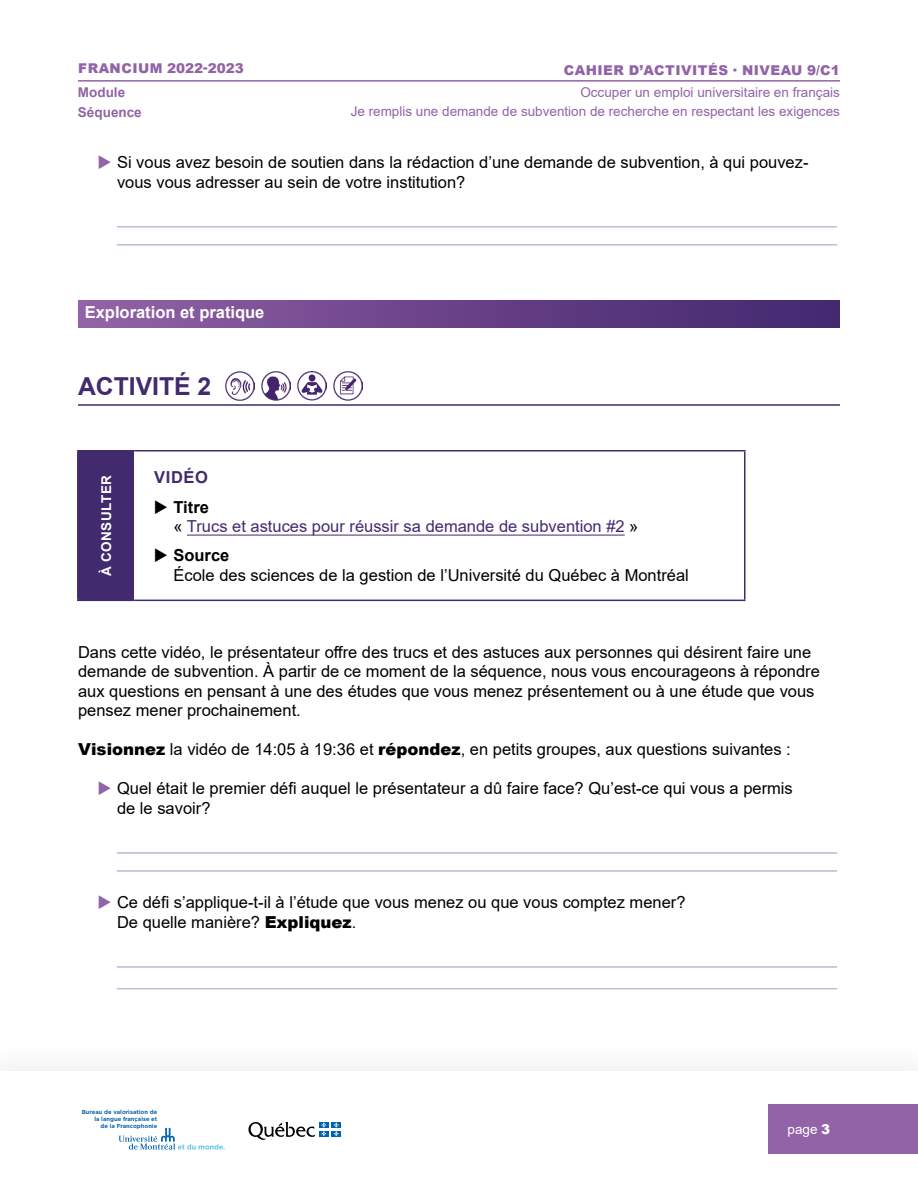
<style>
.page{position:relative;width:918px;height:1188px;background:#fff}
.page>*{position:absolute;margin:0;border:0;box-sizing:border-box;transform-origin:0 0}
.t1{font:700 24.75px "Arial";color:#422a6f}
.t2{font:18px/18px "Minion Pro";color:#c6b1d6}
.t3{font:16.5px/19.5px "Arial";color:#000}
.t4{font:16.5px/19.5px "Arial";color:#422a6f}
.t5{font:700 16.5px "Arial";color:#fff}
.t6{font:700 16.5px "Arial";letter-spacing:.035em;color:#422a6f}
.t7{font:13.5px "Arial";color:#9263a7}
.t8{font:900 13.5px "Arial";letter-spacing:.035em;color:#9263a7}
.t9{font:700 13.5px "Arial";color:#9263a7}
.t10{font:700 13.5px "Arial";letter-spacing:.035em;color:#fff}
.t11{font:13.5px "Arial";color:#fff}
.t12{font:700 5.85px/6.8px "Gotham";color:#0f65af;text-align:right}
.s1{color:#9263a7}
.s2{color:#000}
.s3{font-weight:700;color:#000}
.s4{font-weight:700}
.s5{font-weight:900}
</style>
<div class="page">
<div style="left:768px;top:1105px;width:150px;height:49px;background:#9263a7"></div>
<hr style="left:78px;top:80px;width:195px;height:2px;background:#9263a7">
<hr style="left:273px;top:80px;width:567px;height:2px;background:#9263a7">
<div style="left:319px;top:1122px;width:10px;height:6px;background:#0063af"></div>
<div style="left:331px;top:1122px;width:10px;height:6px;background:#0063af"></div>
<div style="left:319px;top:1131px;width:10px;height:6px;background:#0063af"></div>
<svg style="left:248px;top:1122px;width:78px;height:18px"></svg>
<div style="left:331px;top:1131px;width:10px;height:6px;background:#0063af"></div>
<svg style="left:334px;top:1122px;width:5px;height:14px"></svg>
<svg style="left:119px;top:1128px;width:106px;height:22px"></svg>
<hr style="left:117px;top:226px;width:720px;height:1px;background:#c6b1d6">
<hr style="left:117px;top:244px;width:720px;height:1px;background:#c6b1d6">
<div style="left:78px;top:300px;width:762px;height:27px;background:linear-gradient(to right,#9261a5,#40266d)"></div>
<hr style="left:78px;top:404px;width:762px;height:2px;background:#422a6f">
<img style="left:225px;top:371px;width:29px;height:30px">
<img style="left:261px;top:371px;width:30px;height:30px">
<img style="left:297px;top:371px;width:30px;height:30px">
<img style="left:334px;top:371px;width:29px;height:30px">
<hr style="left:117px;top:853px;width:720px;height:1px;background:#c6b1d6">
<hr style="left:117px;top:871px;width:720px;height:1px;background:#c6b1d6">
<hr style="left:117px;top:967px;width:720px;height:1px;background:#c6b1d6">
<hr style="left:117px;top:988px;width:720px;height:1px;background:#c6b1d6">
<div style="left:78px;top:451px;width:56px;height:149px;background:#422a6f"></div>
<hr style="left:77px;top:450px;width:57px;height:2px;background:#422a6f">
<hr style="left:77px;top:451px;width:2px;height:149px;background:#422a6f">
<hr style="left:134px;top:450px;width:612px;height:2px;background:#422a6f">
<hr style="left:744px;top:451px;width:2px;height:149px;background:#422a6f">
<hr style="left:77px;top:600px;width:57px;height:1px;background:#422a6f">
<hr style="left:134px;top:600px;width:612px;height:1px;background:#422a6f">
<hr style="left:187px;top:535px;width:438px;height:1px;background:#422a6f">
<p class="t8" style="left:78px;top:59px;width:167px">FRANCIUM 2022-2023</p>
<p class="t8" style="left:564px;top:60px;width:278px">CAHIER D’ACTIVITÉS · NIVEAU 9/C1</p>
<p class="t9" style="left:78px;top:82px;width:49px">Module</p>
<p class="t7" style="left:580px;top:83px;width:261px">Occuper un emploi universitaire en français</p>
<p class="t9" style="left:78px;top:103px;width:65px">Séquence</p>
<p class="t7" style="left:351px;top:101px;width:491px">Je remplis une demande de subvention de recherche en respectant les exigences</p>
<p class="t3" style="left:117px;top:152px;width:693px;text-indent:-20px"><span class="s1">◆</span> Si vous avez besoin de soutien dans la rédaction d’une demande de subvention, à qui pouvez&shy;vous vous adresser au sein de votre institution?</p>
<p class="t5" style="left:85px;top:301px;width:181px">Exploration et pratique</p>
<h1 class="t1" style="left:78px;top:368px;width:135px">ACTIVITÉ 2</h1>
<p class="t10" style="left:97px;top:576px;width:102px;rotate:-90deg">À CONSULTER</p>
<p class="t6" style="left:154px;top:466px;width:55px">VIDÉO</p>
<p class="t4" style="left:173px;top:497px;width:467px;text-indent:-20px"><span class="s2">◆</span> <span class="s3">Titre<br></span><span class="s2">«</span> Trucs et astuces pour réussir sa demande de subvention #2 <span class="s2">»</span></p>
<p class="t3" style="left:173px;top:546px;width:517px;text-indent:-20px">◆ <span class="s4">Source<br></span>École des sciences de la gestion de l’Université du Québec à Montréal</p>
<p class="t3" style="left:78px;top:642px;width:743px">Dans cette vidéo, le présentateur offre des trucs et des astuces aux personnes qui désirent faire une demande de subvention. À partir de ce moment de la séquence, nous vous encourageons à répondre aux questions en pensant à une des études que vous menez présentement ou à une étude que vous pensez mener prochainement.</p>
<p class="t3" style="left:78px;top:740px;width:714px"><span class="s5">Visionnez</span> la vidéo de 14:05 à 19:36 et <span class="s5">répondez</span>, en petits groupes, aux questions suivantes :</p>
<p class="t3" style="left:117px;top:779px;width:677px;text-indent:-20px"><span class="s1">◆</span> Quel était le premier défi auquel le présentateur a dû faire face? Qu’est-ce qui vous a permis de le savoir?</p>
<p class="t2" style="left:117px;top:837px;width:721px">________________________________________________________________________________ ________________________________________________________________________________</p>
<p class="t3" style="left:117px;top:893px;width:570px;text-indent:-20px"><span class="s1">◆</span> Ce défi s’applique-t-il à l’étude que vous menez ou que vous comptez mener?<br>De quelle manière? <span class="s5">Expliquez</span>.</p>
<p class="t2" style="left:117px;top:951px;width:721px">________________________________________________________________________________</p>
<p class="t12" style="left:82px;top:1109px;width:77px">Bureau de valorisation de la langue française et<br>de la Francophonie</p>
<p class="t11" style="left:788px;top:1120px;width:44px">page <span class="s5">3</span></p>
</div>
